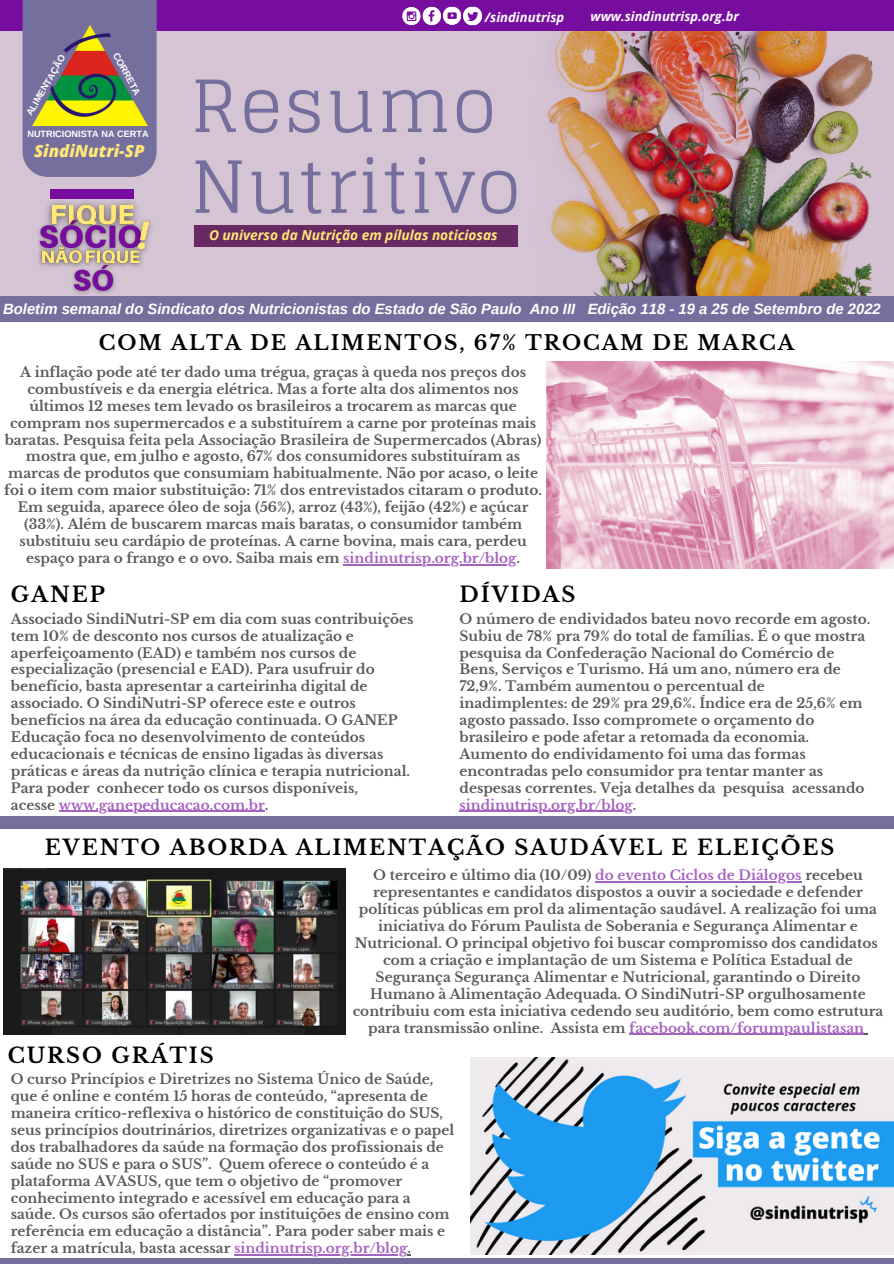
<style>
.page{position:relative;width:894px;height:1264px;background:#fff}
.page>*{position:absolute;margin:0;border:0;box-sizing:border-box;transform-origin:0 0}
.t1{font:71.85px/80.8px "Glegoo";letter-spacing:.02em;color:#756f9d}
.t2{font:700 21px "Libre Baskerville";letter-spacing:.09em;color:#000}
.t3{font:700 20.25px "Libre Baskerville";letter-spacing:.09em;color:#000}
.t4{font:italic 800 16.8px "Open Sans";color:#ffe778}
.t5{font:italic 700 14.85px "Arimo";color:#fff}
.t6{font:700 13.65px/17px "Libre Baskerville";color:#000}
.t7{font:italic 700 13.65px "Open Sans";color:#ffe778}
.t8{font:italic 700 13.05px "Open Sans";color:#fff}
.t9{font:italic 700 12.9px "Open Sans";color:#fff}
.t10{font:700 9.45px "Arimo";color:#fff}
.t11{font:700 9.3px "Arimo";color:#fff}
.t12{font:700 9.15px "Arimo";color:#fff}
.s1{color:#760d9f}
</style>
<div class="page">
<div style="left:0;top:816px;width:674px;height:12px;background:#756f9d"></div>
<div style="left:667px;top:816px;width:226px;height:12px;background:#756f9d"></div>
<img style="left:0;top:30px;width:893px;height:266px">
<div style="left:0;top:296px;width:893px;height:26px;background:#756f9d"></div>
<div style="left:0;top:0;width:893px;height:30px;background:#760d9f"></div>
<svg style="left:402px;top:7px;width:18px;height:18px"></svg>
<svg style="left:406px;top:11px;width:10px;height:10px"></svg>
<svg style="left:422px;top:6px;width:60px;height:20px"></svg>
<svg style="left:23px;top:0;width:134px;height:177px"></svg>
<div style="left:194px;top:225px;width:323px;height:21px;background:#692962"></div>
<div style="left:0;top:1257px;width:893px;height:6px;background:#756f9d"></div>
<img style="left:3px;top:868px;width:342px;height:166px">
<img style="left:546px;top:361px;width:347px;height:207px">
<img style="left:470px;top:1057px;width:423px;height:197px">
<hr style="left:459px;top:810px;width:173px;height:2px;background:#760d9f">
<hr style="left:234px;top:1254px;width:173px;height:1px;background:#760d9f">
<img style="left:32px;top:264px;width:32px;height:13px">
<img style="left:64px;top:264px;width:58px;height:32px">
<img style="left:37px;top:185px;width:116px;height:23px">
<img style="left:31px;top:208px;width:96px;height:56px">
<img style="left:76px;top:238px;width:74px;height:39px">
<img style="left:127px;top:203px;width:33px;height:67px">
<hr style="left:59px;top:810px;width:206px;height:2px;background:#760d9f">
<hr style="left:595px;top:881px;width:206px;height:1px;background:#760d9f">
<hr style="left:629px;top:1033px;width:234px;height:1px;background:#760d9f">
<hr style="left:343px;top:564px;width:173px;height:1px;background:#760d9f">
<p class="t11" style="left:24px;top:112px;width:70px;rotate:-60deg">ALIMENTAÇÃO</p>
<p class="t10" style="left:120px;top:51px;width:48px;rotate:61deg">CORRETA</p>
<p class="t12" style="left:27px;top:128px;width:123px">NUTRICIONISTA NA CERTA</p>
<p class="t4" style="left:34px;top:139px;width:112px">SindiNutri-SP</p>
<p class="t8" style="left:484px;top:8px;width:81px">/sindinutrisp</p>
<h1 class="t1" style="left:191px;top:67px;width:331px">Resumo<br>Nutritivo</h1>
<p class="t7" style="left:209px;top:226px;width:290px">O universo da Nutrição em pílulas noticiosas</p>
<p class="t9" style="left:590px;top:8px;width:150px">www.sindinutrisp.org.br</p>
<p class="t5" style="left:3px;top:301px;width:879px">Boletim semanal do Sindicato dos Nutricionistas do Estado de São Paulo Ano III Edição 118 - 19 a 25 de Setembro de 2022</p>
<h3 class="t3" style="left:99px;top:330px;width:696px">COM ALTA DE ALIMENTOS, 67% TROCAM DE MARCA</h3>
<p class="t6" style="left:4px;top:364px;width:539px;text-align:center">A inflação pode até ter dado uma trégua, graças à queda nos preços dos combustíveis e da energia elétrica. Mas a forte alta dos alimentos nos últimos 12 meses tem levado os brasileiros a trocarem as marcas que compram nos supermercados e a substituírem a carne por proteínas mais baratas. Pesquisa feita pela Associação Brasileira de Supermercados (Abras) mostra que, em julho e agosto, 67% dos consumidores substituíram as marcas de produtos que consumiam habitualmente. Não por acaso, o leite foi o item com maior substituição: 71% dos entrevistados citaram o produto.<br>Em seguida, aparece óleo de soja (56%), arroz (43%), feijão (42%) e açúcar (33%). Além de buscarem marcas mais baratas, o consumidor também substituiu seu cardápio de proteínas. A carne bovina, mais cara, perdeu espaço para o frango e o ovo. Saiba mais em <span class="s1">sindinutrisp.org.br/blog</span>.</p>
<h2 class="t2" style="left:11px;top:582px;width:95px">GANEP</h2>
<p class="t6" style="left:11px;top:610px;width:404px">Associado SindiNutri-SP em dia com suas contribuições tem 10% de desconto nos cursos de atualização e aperfeiçoamento (EAD) e também nos cursos de especialização (presencial e EAD). Para usufruir do benefício, basta apresentar a carteirinha digital de associado. O SindiNutri-SP oferece este e outros benefícios na área da educação continuada. O GANEP Educação foca no desenvolvimento de conteúdos educacionais e técnicas de ensino ligadas às diversas práticas e áreas da nutrição clínica e terapia nutricional.<br>Para poder conhecer todo os cursos disponíveis,<br>acesse <span class="s1">www.ganepeducacao.com.br</span>.</p>
<h2 class="t2" style="left:459px;top:582px;width:117px">DÍVIDAS</h2>
<p class="t6" style="left:459px;top:610px;width:412px">O número de endividados bateu novo recorde em agosto.<br>Subiu de 78% pra 79% do total de famílias. É o que mostra pesquisa da Confederação Nacional do Comércio de Bens, Serviços e Turismo. Há um ano, número era de 72,9%. Também aumentou o percentual de inadimplentes: de 29% pra 29,6%. Índice era de 25,6% em agosto passado. Isso compromete o orçamento do brasileiro e pode afetar a retomada da economia.<br>Aumento do endividamento foi uma das formas encontradas pelo consumidor pra tentar manter as despesas correntes. Veja detalhes da pesquisa acessando <span class="s1">sindinutrisp.org.br/blog</span>.</p>
<h2 class="t2" style="left:45px;top:834px;width:790px">EVENTO ABORDA ALIMENTAÇÃO SAUDÁVEL E ELEIÇÕES</h2>
<h2 class="t2" style="left:8px;top:1042px;width:207px">CURSO GRÁTIS</h2>
<p class="t6" style="left:352px;top:867px;width:532px;text-align:center">O terceiro e último dia (10/09) <span class="s1">do evento Ciclos de Diálogos</span> recebeu representantes e candidatos dispostos a ouvir a sociedade e defender políticas públicas em prol da alimentação saudável. A realização foi uma iniciativa do Fórum Paulista de Soberania e Segurança Alimentar e Nutricional. O principal objetivo foi buscar compromisso dos candidatos com a criação e implantação de um Sistema e Política Estadual de Segurança Segurança Alimentar e Nutricional, garantindo o Direito Humano à Alimentação Adequada. O SindiNutri-SP orgulhosamente contribuiu com esta iniciativa cedendo seu auditório, bem como estrutura para transmissão online. Assista em <span class="s1">facebook.com/forumpaulistasan</span></p>
<p class="t6" style="left:11px;top:1070px;width:445px">O curso Princípios e Diretrizes no Sistema Único de Saúde, que é online e contém 15 horas de conteúdo, “apresenta de maneira crítico-reflexiva o histórico de constituição do SUS, seus princípios doutrinários, diretrizes organizativas e o papel dos trabalhadores da saúde na formação dos profissionais de saúde no SUS e para o SUS”. Quem oferece o conteúdo é a plataforma AVASUS, que tem o objetivo de “promover conhecimento integrado e acessível em educação para a saúde. Os cursos são ofertados por instituições de ensino com referência em educação a distância”. Para poder saber mais e fazer a matrícula, basta acessar <span class="s1">sindinutrisp.org.br/blog</span>.</p>
</div>
